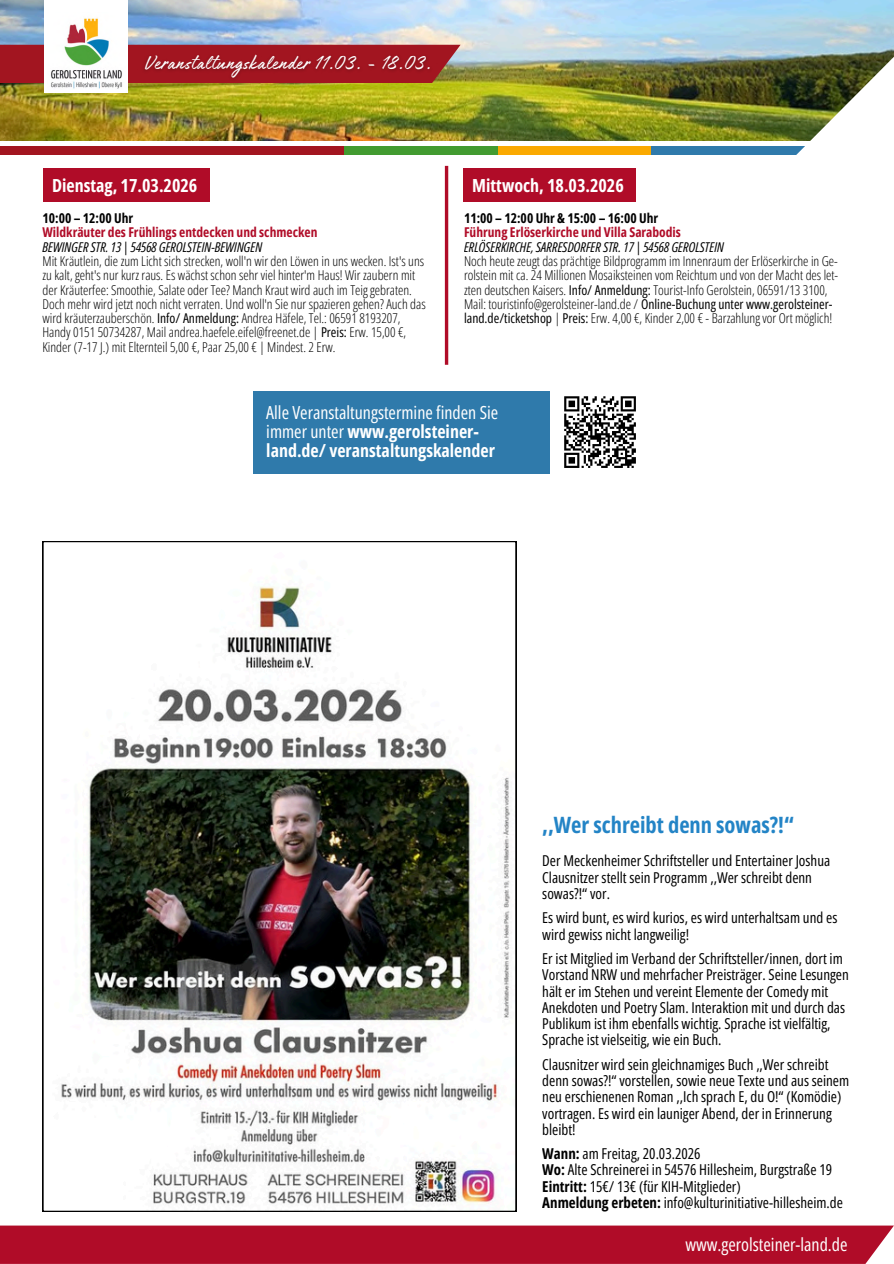
<style>
.page{position:relative;width:894px;height:1264px;background:#fff}
.page>*{position:absolute;margin:0;border:0;box-sizing:border-box;transform-origin:0 0}
.t1{font:22.5px "Authenia Solid";letter-spacing:.02em;color:#fff}
.t2{font:700 22.5px "Open Sans Condensed";color:#2384c6}
.t3{font:700 18px/19.2px "Open Sans Condensed";color:#fff}
.t4{font:18px "Open Sans Condensed";color:#fff}
.t5{font:15px/16.2px "Open Sans Condensed";color:#000}
.t6{font:300 13.5px/14.2px "Open Sans Condensed";color:#000}
.t7{font:italic 13.5px "Open Sans Condensed";color:#000}
.t8{font:700 13.5px "Open Sans Condensed";color:#b00c28}
.t9{font:700 13.5px "Open Sans Condensed";color:#000}
.s1{font-weight:400}
.s2{font-weight:700}
</style>
<div class="page">
<div style="left:644px;top:146px;width:160px;height:9px;background:#2f7aab"></div>
<div style="left:485px;top:146px;width:166px;height:9px;background:#faa900"></div>
<div style="left:325px;top:146px;width:172px;height:9px;background:#429b30"></div>
<div style="left:0;top:146px;width:344px;height:9px;background:#a21520"></div>
<img style="left:0;top:0;width:775px;height:140px">
<svg style="left:775px;top:0;width:118px;height:155px"></svg>
<div style="left:0;top:45px;width:460px;height:38px;background:#a21520"></div>
<div style="left:45px;top:0;width:83px;height:93px;background:#fff"></div>
<img style="left:51px;top:18px;width:71px;height:71px">
<div style="left:0;top:1225px;width:893px;height:38px;background:#b00c28"></div>
<img style="left:138px;top:56px;width:299px;height:29px">
<div style="left:43px;top:168px;width:166px;height:34px;background:#b00c28"></div>
<div style="left:463px;top:168px;width:172px;height:34px;background:#b00c28"></div>
<hr style="left:445px;top:166px;width:3px;height:199px;background:#b00c28">
<div style="left:253px;top:390px;width:296px;height:83px;background:#2f7aab"></div>
<svg style="left:564px;top:396px;width:72px;height:72px"></svg>
<svg style="left:42px;top:541px;width:474px;height:670px"></svg>
<h1 class="t1" style="left:145px;top:51px;width:288px">Veranstaltungskalender 11.03. - 18.03.</h1>
<h2 class="t3" style="left:52px;top:175px;width:147px">Dienstag, 17.03.2026</h2>
<p class="t9" style="left:42px;top:209px;width:92px">10:00 – 12:00 Uhr</p>
<p class="t8" style="left:42px;top:223px;width:276px">Wildkräuter des Frühlings entdecken und schmecken</p>
<p class="t7" style="left:42px;top:237px;width:221px">BEWINGER STR. 13 | 54568 GEROLSTEIN-BEWINGEN</p>
<p class="t6" style="left:42px;top:254px;width:384px">Mit Kräutlein, die zum Licht sich strecken, woll'n wir den Löwen in uns wecken. Ist's uns zu kalt, geht's nur kurz raus. Es wächst schon sehr viel hinter'm Haus! Wir zaubern mit der Kräuterfee: Smoothie, Salate oder Tee? Manch Kraut wird auch im Teig gebraten.<br>Doch mehr wird jetzt noch nicht verraten. Und woll'n Sie nur spazieren gehen? Auch das wird kräuterzauberschön. <span class="s1">Info/ Anmeldung:</span> Andrea Häfele, Tel.: 06591 8193207, Handy 0151 50734287, Mail andrea.haefele.eifel@freenet.de | <span class="s1">Preis:</span> Erw. 15,00 €, Kinder (7-17 J.) mit Elternteil 5,00 €, Paar 25,00 € | Mindest. 2 Erw.</p>
<h2 class="t3" style="left:472px;top:175px;width:153px">Mittwoch, 18.03.2026</h2>
<p class="t9" style="left:464px;top:209px;width:196px">11:00 – 12:00 Uhr &amp; 15:00 – 16:00 Uhr</p>
<p class="t8" style="left:464px;top:223px;width:218px">Führung Erlöserkirche und Villa Sarabodis</p>
<p class="t7" style="left:464px;top:237px;width:261px">ERLÖSERKIRCHE, SARRESDORFER STR. 17 | 54568 GEROLSTEIN</p>
<p class="t6" style="left:464px;top:254px;width:375px">Noch heute zeugt das prächtige Bildprogramm im Innenraum der Erlöserkirche in Ge&shy;rolstein mit ca. 24 Millionen Mosaiksteinen vom Reichtum und von der Macht des let&shy;zten deutschen Kaisers. <span class="s1">Info/ Anmeldung:</span> Tourist-Info Gerolstein, 06591/13 3100, Mail: touristinfo@gerolsteiner-land.de / <span class="s1">Online-Buchung unter www.gerolsteiner&shy;land.de/ticketshop</span> | <span class="s1">Preis:</span> Erw. 4,00 €, Kinder 2,00 € - Barzahlung vor Ort möglich!</p>
<h2 class="t3" style="left:266px;top:402px;width:233px"><span class="s1">Alle Veranstaltungstermine finden Sie immer unter</span> www.gerolsteiner&shy;land.de/ veranstaltungskalender</h2>
<h1 class="t2" style="left:542px;top:809px;width:253px">,,Wer schreibt denn sowas?!“</h1>
<p class="t5" style="left:542px;top:852px;width:289px">Der Meckenheimer Schriftsteller und Entertainer Joshua<br>Clausnitzer stellt sein Programm ,,Wer schreibt denn sowas?!“ vor.</p>
<p class="t5" style="left:542px;top:909px;width:296px">Es wird bunt, es wird kurios, es wird unterhaltsam und es wird gewiss nicht langweilig!</p>
<p class="t5" style="left:542px;top:950px;width:308px">Er ist Mitglied im Verband der Schriftsteller/innen, dort im Vorstand NRW und mehrfacher Preisträger. Seine Lesungen hält er im Stehen und vereint Elemente der Comedy mit Anekdoten und Poetry Slam. Interaktion mit und durch das Publikum ist ihm ebenfalls wichtig. Sprache ist vielfältig, Sprache ist vielseitig, wie ein Buch.</p>
<p class="t5" style="left:542px;top:1055px;width:308px">Clausnitzer wird sein gleichnamiges Buch ,,Wer schreibt denn sowas?!“ vorstellen, sowie neue Texte und aus seinem neu erschienenen Roman ,,Ich sprach E, du O!“ (Komödie) vortragen. Es wird ein launiger Abend, der in Erinnerung bleibt!</p>
<p class="t5" style="left:542px;top:1145px;width:302px"><span class="s2">Wann:</span> am Freitag, 20.03.2026<br><span class="s2">Wo:</span> Alte Schreinerei in 54576 Hillesheim, Burgstraße 19<br><span class="s2">Eintritt:</span> 15€/ 13€ (für KIH-Mitglieder)<br><span class="s2">Anmeldung erbeten:</span> info@kulturinitiative-hillesheim.de</p>
<h2 class="t4" style="left:685px;top:1231px;width:164px">www.gerolsteiner-land.de</h2>
</div>
